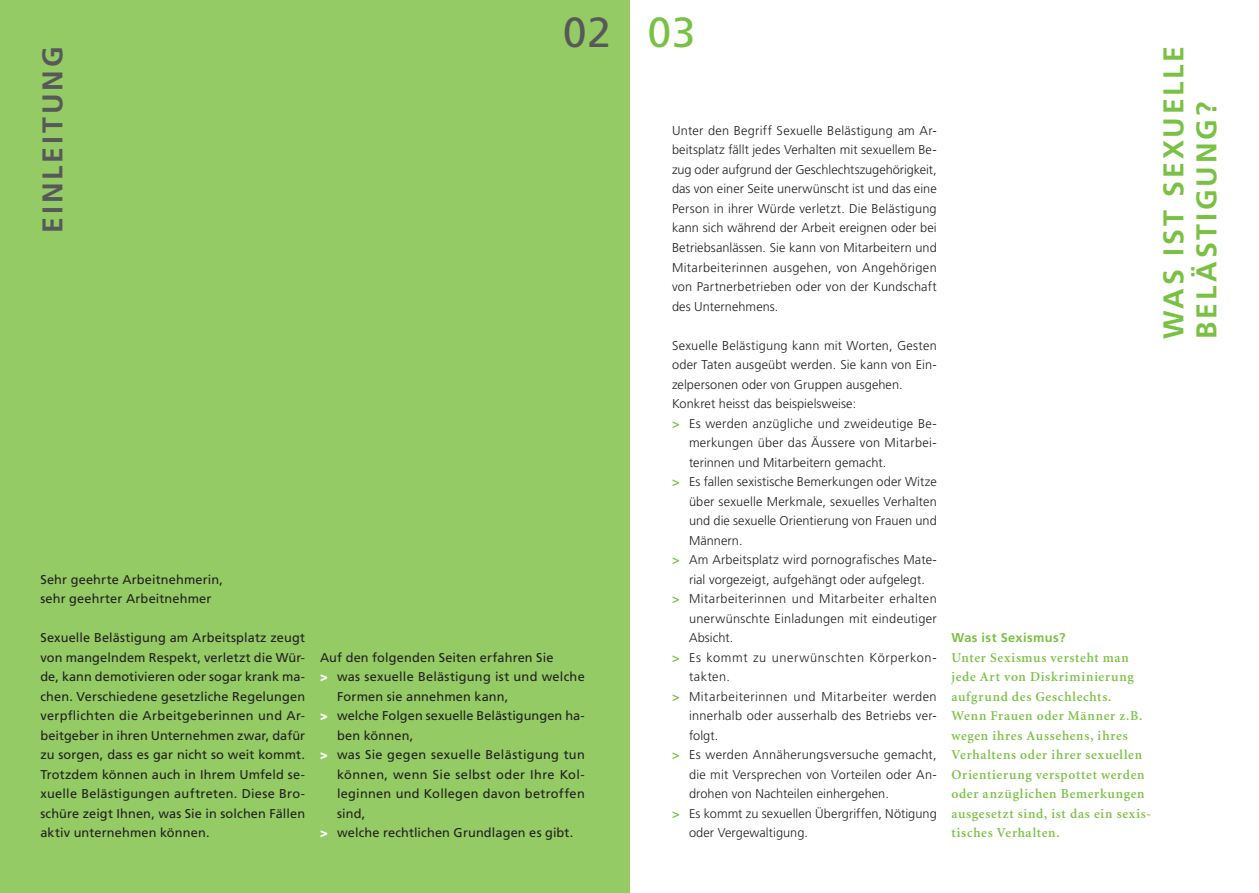
<style>
.page{position:relative;width:1259px;height:893px;background:#fff}
.page>*{position:absolute;margin:0;border:0;box-sizing:border-box;transform-origin:0 0}
.t1{font:42px "Frutiger";color:#57585a}
.t2{font:700 28.5px/33px "Frutiger";letter-spacing:.1em;color:#79c142}
.t3{font:700 28.5px "Frutiger";letter-spacing:.1em;color:#57585a}
.t4{font:600 13.5px/19.5px "Minion";letter-spacing:.055em;color:#79c142}
.t5{font:300 12.75px/19.5px "Frutiger";letter-spacing:.015em;color:#231f20;text-align:justify}
.t6{font:12.75px/19.5px "Frutiger";letter-spacing:.015em;color:#231f20}
.t7{font:300 12.75px "Frutiger";letter-spacing:.035em;color:#231f20}
.t8{font:300 12.75px "Frutiger";letter-spacing:.04em;color:#231f20}
.t9{font:300 12.75px "Frutiger";letter-spacing:.05em;color:#231f20}
.t10{font:700 12.75px "Frutiger";letter-spacing:.03em;color:#79c142}
.s1{color:#79c142}
.s2{font-weight:900;color:#fff}
.s3{font-weight:700;color:#79c142}
</style>
<div class="page">
<div style="left:0;top:0;width:629px;height:893px;background:#94cb64"></div>
<h2 class="t3" style="left:36px;top:233px;width:188px;rotate:-90deg">Einleitung</h2>
<p class="t6" style="left:40px;top:569px;width:184px">Sehr geehrte Arbeitnehmerin, sehr geehrter Arbeitnehmer</p>
<p class="t6" style="left:40px;top:628px;width:266px;text-align:justify">Sexuelle Belästigung am Arbeitsplatz zeugt von mangelndem Respekt, verletzt die Wür&shy;de, kann demotivieren oder sogar krank ma&shy;chen. Verschiedene gesetzliche Regelungen verpflichten die Arbeitgeberinnen und Ar&shy;beitgeber in ihren Unternehmen zwar, dafür zu sorgen, dass es gar nicht so weit kommt.<br>Trotzdem können auch in Ihrem Umfeld se&shy;xuelle Belästigungen auftreten. Diese Bro&shy;schüre zeigt Ihnen, was Sie in solchen Fällen aktiv unternehmen können.</p>
<h1 class="t1" style="left:563px;top:7px;width:134px">02 <span class="s1">03</span></h1>
<p class="t6" style="left:320px;top:647px;width:235px">Auf den folgenden Seiten erfahren Sie</p>
<p class="t6" style="left:320px;top:667px;width:266px"><span class="s2">&gt;</span> was sexuelle Belästigung ist und welche</p>
<p class="t6" style="left:337px;top:686px;width:173px">Formen sie annehmen kann,</p>
<p class="t6" style="left:320px;top:706px;width:266px"><span class="s2">&gt;</span> welche Folgen sexuelle Belästigungen ha-</p>
<p class="t6" style="left:337px;top:725px;width:78px">ben können,</p>
<p class="t6" style="left:320px;top:745px;width:266px"><span class="s2">&gt;</span> was Sie gegen sexuelle Belästigung tun</p>
<p class="t6" style="left:337px;top:764px;width:249px">können, wenn Sie selbst oder Ihre Kol-</p>
<p class="t6" style="left:337px;top:784px;width:249px">leginnen und Kollegen davon betroffen</p>
<p class="t6" style="left:337px;top:803px;width:30px">sind,</p>
<p class="t6" style="left:320px;top:823px;width:255px"><span class="s2">&gt;</span> welche rechtlichen Grundlagen es gibt.</p>
<p class="t5" style="left:672px;top:121px;width:266px">Unter den Begriff Sexuelle Belästigung am Ar&shy;beitsplatz fällt jedes Verhalten mit sexuellem Be&shy;zug oder aufgrund der Geschlechtszugehörigkeit, das von einer Seite unerwünscht ist und das eine Person in ihrer Würde verletzt. Die Belästigung kann sich während der Arbeit ereignen oder bei Betriebsanlässen. Sie kann von Mitarbeitern und Mitarbeiterinnen ausgehen, von Angehörigen von Partnerbetrieben oder von der Kundschaft des Unternehmens.</p>
<p class="t5" style="left:672px;top:335px;width:266px">Sexuelle Belästigung kann mit Worten, Gesten</p>
<p class="t5" style="left:672px;top:355px;width:266px">oder Taten ausgeübt werden. Sie kann von Ein-</p>
<p class="t5" style="left:672px;top:374px;width:232px">zelpersonen oder von Gruppen ausgehen.</p>
<p class="t5" style="left:672px;top:394px;width:186px">Konkret heisst das beispielsweise:</p>
<p class="t5" style="left:672px;top:413px;width:266px"><span class="s3">&gt;</span> Es werden anzügliche und zweideutige Be-</p>
<p class="t5" style="left:689px;top:433px;width:248px">merkungen über das Äussere von Mitarbei-</p>
<p class="t5" style="left:689px;top:452px;width:199px">terinnen und Mitarbeitern gemacht.</p>
<p class="t5" style="left:672px;top:472px;width:266px"><span class="s3">&gt;</span> Es fallen sexistische Bemerkungen oder Witze</p>
<p class="t5" style="left:689px;top:491px;width:249px">über sexuelle Merkmale, sexuelles Verhalten</p>
<p class="t5" style="left:689px;top:511px;width:249px">und die sexuelle Orientierung von Frauen und</p>
<p class="t5" style="left:689px;top:530px;width:55px">Männern.</p>
<p class="t5" style="left:672px;top:550px;width:265px"><span class="s3">&gt;</span> Am Arbeitsplatz wird pornografisches Mate-</p>
<p class="t5" style="left:689px;top:569px;width:237px">rial vorgezeigt, aufgehängt oder aufgelegt.</p>
<p class="t7" style="left:672px;top:591px;width:266px"><span class="s3">&gt;</span> Mitarbeiterinnen und Mitarbeiter erhalten</p>
<p class="t5" style="left:689px;top:608px;width:249px">unerwünschte Einladungen mit eindeutiger</p>
<p class="t5" style="left:689px;top:628px;width:46px">Absicht.</p>
<p class="t9" style="left:672px;top:650px;width:266px"><span class="s3">&gt;</span> Es kommt zu unerwünschten Körperkon-</p>
<p class="t5" style="left:689px;top:667px;width:43px">takten.</p>
<p class="t8" style="left:672px;top:689px;width:266px"><span class="s3">&gt;</span> Mitarbeiterinnen und Mitarbeiter werden</p>
<p class="t5" style="left:689px;top:706px;width:249px">innerhalb oder ausserhalb des Betriebs ver-</p>
<p class="t5" style="left:689px;top:725px;width:31px">folgt.</p>
<p class="t5" style="left:672px;top:745px;width:266px"><span class="s3">&gt;</span> Es werden Annäherungsversuche gemacht,</p>
<p class="t5" style="left:689px;top:764px;width:249px">die mit Versprechen von Vorteilen oder An-</p>
<p class="t5" style="left:689px;top:784px;width:201px">drohen von Nachteilen einhergehen.</p>
<p class="t5" style="left:672px;top:803px;width:266px"><span class="s3">&gt;</span> Es kommt zu sexuellen Übergriffen, Nötigung</p>
<p class="t5" style="left:689px;top:823px;width:120px">oder Vergewaltigung.</p>
<h2 class="t2" style="left:1156px;top:339px;width:291px;rotate:-90deg">Was ist sexuelle<br>Belästigung?</h2>
<p class="t10" style="left:951px;top:630px;width:115px">Was ist Sexismus?</p>
<p class="t4" style="left:951px;top:648px;width:201px">Unter Sexismus versteht man jede Art von Diskriminierung aufgrund des Geschlechts.<br>Wenn Frauen oder Männer z.B. wegen ihres Aussehens, ihres<br>Verhaltens oder ihrer sexuellen<br>Orientierung verspottet werden oder anzüglichen Bemerkungen ausgesetzt sind, ist das ein sexis&shy;tisches Verhalten.</p>
</div>
